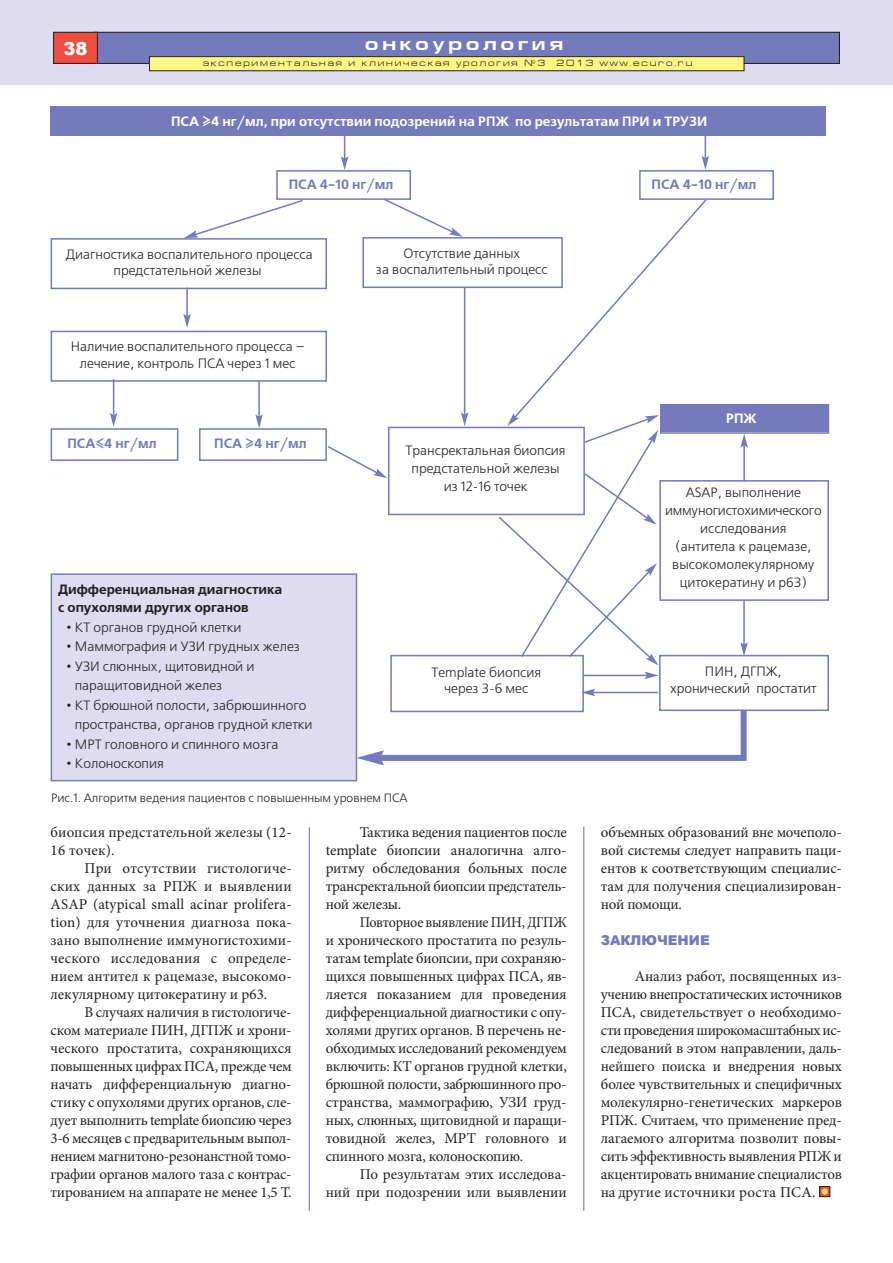
<style>
.page{position:relative;width:893px;height:1263px;background:#fff}
.page>*{position:absolute;margin:0;border:0;box-sizing:border-box;transform-origin:0 0}
.t1{font:700 18px "Europe Ext";letter-spacing:.2em;color:#fff}
.t2{font:900 18px "Arial";color:#fff}
.t3{font:15px/18px "Minion Pro";letter-spacing:-.005em;color:#231f20;text-align:justify}
.t4{font:15px/18px "Minion Pro";letter-spacing:-.005em;color:#231f20;text-align:justify;scale:.94 1}
.t5{font:13.5px/18px "Free Set C";color:#231f20;text-align:center}
.t6{font:700 13.5px "Free Set C";color:#fff}
.t7{font:700 13.5px/18px "Free Set C";color:#231f20}
.t8{font:700 13.5px "Free Set C";color:#747abb}
.t9{font:900 13.5px "Arial";color:#747abb}
.t10{font:12px "Free Set C";color:#231f20}
.t11{font:9px "Europe Ext";letter-spacing:.2em;color:#231f20}
</style>
<div class="page">
<div style="left:0;top:0;width:893px;height:85px;background:#dedcee"></div>
<div style="left:94px;top:32px;width:745px;height:31px;background:#747abb"></div>
<div style="left:94px;top:32px;width:746px;height:32px;border:1px solid #231f20"></div>
<div style="left:54px;top:32px;width:43px;height:31px;background:#ef4d40"></div>
<div style="left:53px;top:32px;width:45px;height:32px;border:1px solid #231f20"></div>
<div style="left:149px;top:57px;width:595px;height:14px;background:#fff685"></div>
<div style="left:149px;top:56px;width:595px;height:15px;border:1px solid #231f20"></div>
<hr style="left:309px;top:827px;width:1px;height:384px;background:#747abb">
<hr style="left:583px;top:827px;width:1px;height:384px;background:#747abb">
<svg style="left:821px;top:1188px;width:7px;height:7px"></svg>
<div style="left:819px;top:1186px;width:11px;height:11px;border:1px solid #231f20"></div>
<div style="left:822px;top:1188px;width:6px;height:7px;background:#f6d462;border-radius:50%"></div>
<div style="left:51px;top:106px;width:775px;height:30px;background:#747abb"></div>
<div style="left:276px;top:170px;width:135px;height:30px;border:2px solid #747abb"></div>
<div style="left:51px;top:428px;width:127px;height:33px;border:2px solid #747abb"></div>
<div style="left:51px;top:238px;width:276px;height:51px;border:2px solid #747abb"></div>
<div style="left:51px;top:331px;width:276px;height:51px;border:2px solid #747abb"></div>
<div style="left:388px;top:427px;width:197px;height:88px;border:2px solid #747abb"></div>
<div style="left:659px;top:655px;width:170px;height:56px;border:2px solid #747abb"></div>
<div style="left:390px;top:655px;width:194px;height:57px;border:2px solid #747abb"></div>
<div style="left:362px;top:237px;width:201px;height:51px;border:2px solid #747abb"></div>
<div style="left:659px;top:480px;width:170px;height:121px;border:2px solid #747abb"></div>
<div style="left:52px;top:575px;width:304px;height:205px;background:#dedcee"></div>
<div style="left:51px;top:573px;width:306px;height:208px;border:2px solid #747abb"></div>
<div style="left:639px;top:170px;width:135px;height:30px;border:2px solid #747abb"></div>
<div style="left:661px;top:405px;width:167px;height:27px;background:#747abb"></div>
<div style="left:660px;top:404px;width:169px;height:30px;border:2px solid #747abb"></div>
<div style="left:199px;top:428px;width:128px;height:33px;border:2px solid #747abb"></div>
<svg style="left:341px;top:136px;width:7px;height:34px"></svg>
<hr style="left:186px;top:288px;width:2px;height:28px;background:#747abb">
<svg style="left:183px;top:314px;width:8px;height:14px"></svg>
<hr style="left:464px;top:288px;width:1px;height:127px;background:#747abb">
<svg style="left:461px;top:412px;width:7px;height:14px"></svg>
<hr style="left:113px;top:379px;width:1px;height:36px;background:#747abb">
<svg style="left:110px;top:413px;width:7px;height:14px"></svg>
<hr style="left:258px;top:381px;width:2px;height:36px;background:#747abb">
<svg style="left:255px;top:414px;width:8px;height:14px"></svg>
<svg style="left:184px;top:199px;width:120px;height:39px"></svg>
<svg style="left:382px;top:197px;width:81px;height:40px"></svg>
<svg style="left:326px;top:445px;width:61px;height:33px"></svg>
<svg style="left:702px;top:136px;width:7px;height:34px"></svg>
<hr style="left:743px;top:600px;width:2px;height:45px;background:#747abb">
<svg style="left:740px;top:642px;width:8px;height:14px"></svg>
<hr style="left:743px;top:445px;width:2px;height:36px;background:#747abb">
<svg style="left:740px;top:434px;width:8px;height:14px"></svg>
<svg style="left:497px;top:198px;width:211px;height:467px"></svg>
<hr style="left:583px;top:675px;width:64px;height:1px;background:#747abb">
<svg style="left:645px;top:672px;width:13px;height:7px"></svg>
<hr style="left:593px;top:692px;width:65px;height:1px;background:#747abb">
<svg style="left:581px;top:689px;width:14px;height:7px"></svg>
<svg style="left:356px;top:704px;width:394px;height:61px"></svg>
<p class="t2" style="left:64px;top:35px;width:26px">38</p>
<p class="t1" style="left:365px;top:37px;width:200px">онкоурология</p>
<p class="t11" style="left:203px;top:60px;width:491px">экспериментальная и клиническая урология №3 2013 www.ecuro.ru</p>
<p class="t6" style="left:171px;top:113px;width:537px">ПСА ≥4 нг/мл, при отсутствии подозрений на РПЖ по результатам ПРИ и ТРУЗИ</p>
<p class="t8" style="left:289px;top:177px;width:106px">ПСА 4-10 нг/мл</p>
<p class="t8" style="left:652px;top:177px;width:106px">ПСА 4-10 нг/мл</p>
<p class="t5" style="left:66px;top:246px;width:249px;line-height:16.5px">Диагностика воспалительного процесса предстательной железы</p>
<p class="t5" style="left:71px;top:338px;width:235px;line-height:16.5px">Наличие воспалительного процесса – лечение, контроль ПСА через 1 мес</p>
<p class="t8" style="left:67px;top:436px;width:91px">ПСА≤4 нг/мл</p>
<p class="t8" style="left:214px;top:436px;width:94px">ПСА ≥4 нг/мл</p>
<p class="t7" style="left:58px;top:580px;width:226px">Дифференциальная диагностика с опухолями других органов</p>
<p class="t5" style="left:67px;top:618px;width:176px">• КТ органов грудной клетки</p>
<p class="t5" style="left:67px;top:637px;width:235px">• Маммография и УЗИ грудных желез</p>
<p class="t5" style="left:75px;top:656px;width:181px;line-height:19.5px;text-align:left;text-indent:-8px">• УЗИ слюнных, щитовидной и паращитовидной желез</p>
<p class="t5" style="left:75px;top:695px;width:239px;line-height:19.5px;text-align:left;text-indent:-8px">• КТ брюшной полости, забрюшинного пространства, органов грудной клетки</p>
<p class="t5" style="left:67px;top:735px;width:213px">• МРТ головного и спинного мозга</p>
<p class="t5" style="left:67px;top:754px;width:99px">• Колоноскопия</p>
<p class="t5" style="left:376px;top:245px;width:173px;line-height:16.5px">Отсутствие данных<br>за воспалительный процесс</p>
<p class="t5" style="left:406px;top:442px;width:162px">Трансректальная биопсия предстательной железы из 12-16 точек</p>
<p class="t5" style="left:431px;top:664px;width:111px;line-height:16.5px">Template биопсия через 3-6 мес</p>
<p class="t10" style="left:51px;top:791px;width:358px">Рис.1. Алгоритм ведения пациентов с повышенным уровнем ПСА</p>
<p class="t3" style="left:51px;top:824px;width:243px">биопсия предстательной железы (12-<br>16 точек).</p>
<p class="t3" style="left:51px;top:860px;width:243px;text-indent:34px">При отсутствии гистологиче&shy;ских данных за РПЖ и выявлении ASAP (atypical small acinar prolifera&shy;tion) для уточнения диагноза пока&shy;зано выполнение иммуногистохими&shy;ческого исследования с определе&shy;нием антител к рацемазе, высокомо&shy;лекулярному цитокератину и p63.</p>
<p class="t3" style="left:51px;top:1004px;width:243px;text-indent:34px">В случаях наличия в гистологиче&shy;ском материале ПИН, ДГПЖ и хрони&shy;ческого простатита, сохраняющихся повышенных цифрах ПСА, прежде чем начать дифференциальную диагно&shy;стику с опухолями других органов, сле&shy;дует выполнить template биопсию через 3-6 месяцев с предварительным выпол&shy;нением магнитоно-резонанстной томо&shy;графии органов малого таза с контрас&shy;тированием на аппарате не менее 1,5 T.</p>
<p class="t3" style="left:326px;top:824px;width:243px;text-indent:34px">Тактика ведения пациентов после template биопсии аналогична алго&shy;ритму обследования больных после трансректальной биопсии предстатель&shy;ной железы.</p>
<p class="t4" style="left:326px;top:914px;width:258px;text-indent:34px">Повторное выявление ПИН, ДГПЖ и хронического простатита по резуль&shy;татам template биопсии, при сохраняю&shy;щихся повышенных цифрах ПСА, яв&shy;ляется показанием для проведения дифференциальной диагностики с опу&shy;холями других органов. В перечень не&shy;обходимых исследований рекомендуем включить: КТ органов грудной клетки, брюшной полости, забрюшинного про&shy;странства, маммографию, УЗИ груд&shy;ных, слюнных, щитовидной и паращи&shy;товидной желез, МРТ головного и спинного мозга, колоноскопию.</p>
<p class="t3" style="left:326px;top:1166px;width:243px;text-align:right">По результатам этих исследова-<br>ний при подозрении или выявлении</p>
<p class="t6" style="left:726px;top:411px;width:32px">РПЖ</p>
<p class="t5" style="left:665px;top:483px;width:158px">ASAP, выполнение иммуногистохимического исследования<br>(антитела к рацемазе, высокомолекулярному цитокератину и p63)</p>
<p class="t5" style="left:670px;top:663px;width:148px;line-height:16.5px">ПИН, ДГПЖ, хронический простатит</p>
<p class="t3" style="left:601px;top:824px;width:243px">объемных образований вне мочеполо&shy;вой системы следует направить паци&shy;ентов к соответствующим специалис&shy;там для получения специализирован&shy;ной помощи.</p>
<p class="t9" style="left:601px;top:930px;width:110px">ЗАКЛЮЧЕНИЕ</p>
<p class="t3" style="left:601px;top:968px;width:243px;text-indent:34px">Анализ работ, посвященных из&shy;учению внепростатических источников ПСА, свидетельствует о необходимо&shy;сти проведения широкомасштабных ис&shy;следований в этом направлении, даль&shy;нейшего поиска и внедрения новых более чувствительных и специфичных молекулярно-генетических маркеров РПЖ. Считаем, что применение пред&shy;лагаемого алгоритма позволит повы&shy;сить эффективность выявления РПЖ и акцентировать внимание специалистов на другие источники роста ПСА.</p>
</div>
